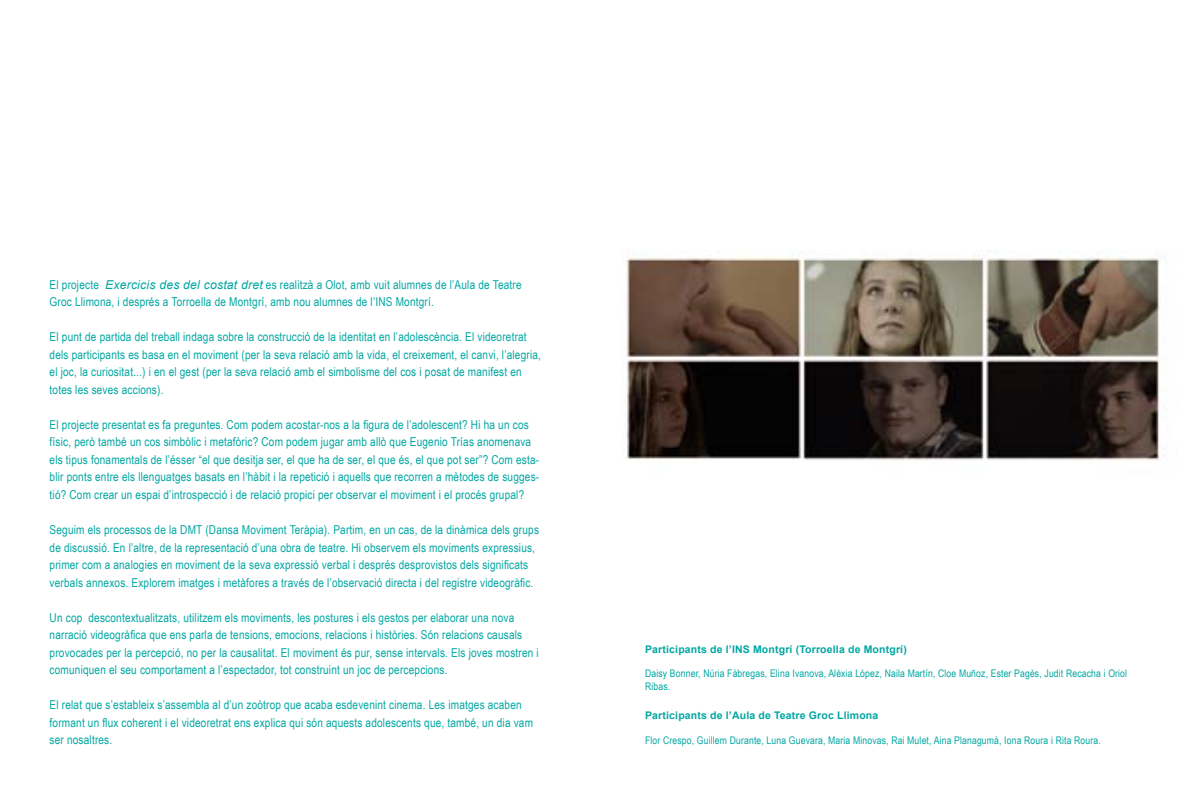
<style>
.page{position:relative;width:1191px;height:794px;background:#fff}
.page>*{position:absolute;margin:0;border:0;box-sizing:border-box;transform-origin:0 0}
.t1{font:12.25px/17.5px "Arial Narrow";letter-spacing:.015em;color:#00a7a2}
.t2{font:10.5px/12.2px "Arial Narrow";letter-spacing:.015em;color:#00a7a2}
.t3{font:700 10.5px "Arial";letter-spacing:.015em;color:#00a7a2}
.s1{font-family:"Arial";font-style:italic}
</style>
<div class="page">
<img style="left:625px;top:253px;width:543px;height:207px">
<p class="t1" style="left:50px;top:275px;width:473px">El projecte <span class="s1">Exercicis des del costat dret</span> es realitzà a Olot, amb vuit alumnes de l’Aula de Teatre<br>Groc Llimona, i després a Torroella de Montgrí, amb nou alumnes de l’INS Montgrí.</p>
<p class="t1" style="left:50px;top:328px;width:493px">El punt de partida del treball indaga sobre la construcció de la identitat en l’adolescència. El videoretrat dels participants es basa en el moviment (per la seva relació amb la vida, el creixement, el canvi, l’alegria, el joc, la curiositat...) i en el gest (per la seva relació amb el simbolisme del cos i posat de manifest en totes les seves accions).</p>
<p class="t1" style="left:50px;top:415px;width:491px">El projecte presentat es fa preguntes. Com podem acostar-nos a la figura de l’adolescent? Hi ha un cos físic, però també un cos simbòlic i metafòric? Com podem jugar amb allò que Eugenio Trías anomenava els tipus fonamentals de l’ésser “el que desitja ser, el que ha de ser, el que és, el que pot ser”? Com esta&shy;blir ponts entre els llenguatges basats en l’hàbit i la repetició i aquells que recorren a mètodes de sugges&shy;tió? Com crear un espai d’introspecció i de relació propici per observar el moviment i el procés grupal?</p>
<p class="t1" style="left:50px;top:520px;width:491px">Seguim els processos de la DMT (Dansa Moviment Teràpia). Partim, en un cas, de la dinàmica dels grups de discussió. En l’altre, de la representació d’una obra de teatre. Hi observem els moviments expressius, primer com a analogies en moviment de la seva expressió verbal i després desprovistos dels significats verbals annexos. Explorem imatges i metàfores a través de l’observació directa i del registre videogràfic.</p>
<p class="t1" style="left:50px;top:608px;width:491px">Un cop descontextualitzats, utilitzem els moviments, les postures i els gestos per elaborar una nova narració videogràfica que ens parla de tensions, emocions, relacions i històries. Són relacions causals provocades per la percepció, no per la causalitat. El moviment és pur, sense intervals. Els joves mostren i comuniquen el seu comportament a l’espectador, tot construint un joc de percepcions.</p>
<p class="t1" style="left:50px;top:695px;width:485px">El relat que s’estableix s’assembla al d’un zoòtrop que acaba esdevenint cinema. Les imatges acaben formant un flux coherent i el videoretrat ens explica qui són aquests adolescents que, també, un dia vam ser nosaltres.</p>
<p class="t3" style="left:645px;top:642px;width:263px">Participants de l’INS Montgrí (Torroella de Montgrí)</p>
<p class="t2" style="left:645px;top:667px;width:483px">Daisy Bonner, Núria Fàbregas, Elina Ivanova, Alèxia López, Naila Martín, Cloe Muñoz, Ester Pagès, Judit Recacha i Oriol<br>Ribas.</p>
<p class="t3" style="left:645px;top:708px;width:235px">Participants de l’Aula de Teatre Groc Llimona</p>
<p class="t2" style="left:645px;top:733px;width:457px">Flor Crespo, Guillem Durante, Luna Guevara, Maria Minovas, Rai Mulet, Aina Planagumà, Iona Roura i Rita Roura.</p>
</div>
